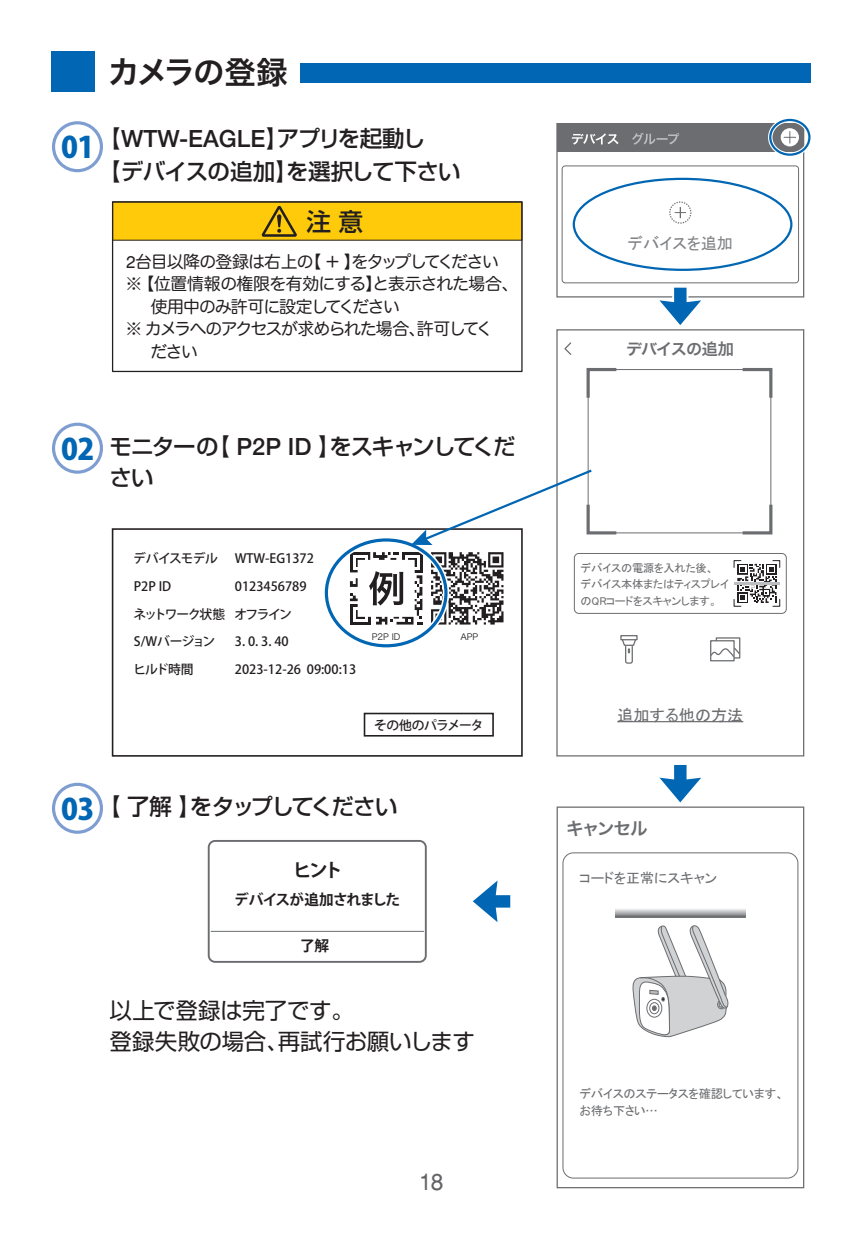
<style>
.page{position:relative;width:862px;height:1244px;background:#fff}
.page>*{position:absolute;margin:0;border:0;box-sizing:border-box;transform-origin:0 0}
.t1{font:31.5px "Hira Kaku Pro N W6";letter-spacing:-.06em;color:#231f20}
.t2{font:800 29.25px "Koz Go Pr 6 N";color:#0166b3}
.t3{font:500 24.75px "Shin Go Pro";color:#231f20}
.t4{font:22.72px "Helvetica";color:#636366}
.t5{font:500 22.5px/31.5px "Shin Go Pro";letter-spacing:-.05em;color:#231f20}
.t6{font:500 22.5px/33.8px "Shin Go Pro";letter-spacing:-.03em;color:#231f20}
.t7{font:22.5px/31.5px "Shin Go Pro";letter-spacing:-.015em;color:#231f20}
.t8{font:700 18.45px "Koz Go Pr 6 N";color:#231f20}
.t9{font:17.55px "Hira Kaku Pro N W6";letter-spacing:-.075em;color:#6c6d70}
.t10{font:16.88px "Hira Maru Pro N W4";letter-spacing:-.06em;color:#231f20}
.t11{font:16.88px "Hira Maru Pro N W4";letter-spacing:-.04em;color:#231f20}
.t12{font:16.88px "Hira Maru Pro N W4";letter-spacing:-.085em;color:#231f20}
.t13{font:16.2px "MS P Gothic";color:#6c6d70}
.t14{font:16.2px "MS P Gothic";color:#808285}
.t15{font:16.2px "Hira Kaku Pro N W6";letter-spacing:-.055em;color:#6c6d70}
.t16{font:700 14.62px "Koz Go Pr 6 N";letter-spacing:-.045em;color:#231f20}
.t17{font:13.95px "MS P Gothic";color:#6c6d70}
.t18{font:500 12.83px/27.7px "Koz Go Pr 6 N";letter-spacing:-.005em;color:#231f20}
.t19{font:500 12.83px/27.7px "Koz Go Pr 6 N";letter-spacing:-.07em;color:#231f20}
.t20{font:500 12.83px "Koz Go Pr 6 N";letter-spacing:-.06em;color:#231f20}
.t21{font:12.38px/17.6px "MS P Gothic";letter-spacing:-.025em;color:#6c6d70}
.t22{font:11.25px/16.2px "MS P Gothic";letter-spacing:-.025em;color:#6c6d70}
.t23{font:8.55px "Hira Kaku Pro W3";color:#231f20}
.s1{font-family:"Helvetica 65";font-size:23.62px}
.s2{font-family:"Helvetica"}
</style>
<div class="page">
<div style="left:208px;top:840px;width:218px;height:123px;border:2px solid #6c6d70;border-radius:6px"></div>
<hr style="left:211px;top:931px;width:213px;height:1px;background:#6c6d70">
<div style="left:112px;top:528px;width:410px;height:229px;border:2px solid #231f20"></div>
<div style="left:363px;top:713px;width:130px;height:23px;border:2px solid #231f20"></div>
<svg style="left:431px;top:552px;width:72px;height:72px"></svg>
<div style="left:323px;top:537px;width:126px;height:112px;border:6px solid #fff;border-radius:50%"></div>
<div style="left:324px;top:538px;width:123px;height:109px;border:3px solid #0166b3;border-radius:50%"></div>
<svg style="left:350px;top:552px;width:72px;height:72px"></svg>
<svg style="left:52px;top:121px;width:51px;height:51px"></svg>
<svg style="left:52px;top:423px;width:51px;height:51px"></svg>
<svg style="left:52px;top:783px;width:51px;height:51px"></svg>
<div style="left:556px;top:123px;width:247px;height:174px;border:1px solid #6c6d70"></div>
<div style="left:556px;top:124px;width:247px;height:28px;background:#6c6d70"></div>
<svg style="left:632px;top:133px;width:46px;height:12px"></svg>
<div style="left:561px;top:166px;width:237px;height:117px;border:1px solid #6c6d70;border-radius:3px"></div>
<div style="left:668px;top:201px;width:23px;height:23px;border:1px dashed #6c6d70;border-radius:50%"></div>
<svg style="left:674px;top:207px;width:11px;height:11px"></svg>
<svg style="left:571px;top:133px;width:47px;height:12px"></svg>
<svg style="left:780px;top:128px;width:18px;height:18px"></svg>
<svg style="left:783px;top:131px;width:12px;height:12px"></svg>
<div style="left:767px;top:118px;width:44px;height:39px;border:4px solid #fff;border-radius:50%"></div>
<div style="left:768px;top:119px;width:42px;height:37px;border:2px solid #0166b3;border-radius:50%"></div>
<div style="left:571px;top:177px;width:222px;height:95px;border:4px solid #fff;border-radius:50%"></div>
<div style="left:556px;top:329px;width:247px;height:427px;border:1px solid #6c6d70"></div>
<svg style="left:564px;top:342px;width:8px;height:13px"></svg>
<div style="left:587px;top:369px;width:183px;height:164px;border:1px solid #6c6d70"></div>
<svg style="left:586px;top:368px;width:33px;height:33px"></svg>
<svg style="left:739px;top:368px;width:34px;height:33px"></svg>
<svg style="left:739px;top:501px;width:34px;height:34px"></svg>
<hr style="left:617px;top:721px;width:126px;height:1px;background:#6c6d70">
<div style="left:709px;top:640px;width:25px;height:21px;border:1px solid #6c6d70"></div>
<svg style="left:709px;top:637px;width:31px;height:22px"></svg>
<div style="left:620px;top:635px;width:17px;height:5px;border:1px solid #6c6d70"></div>
<svg style="left:620px;top:638px;width:16px;height:26px"></svg>
<div style="left:573px;top:553px;width:213px;height:61px;border:1px solid #6c6d70;border-radius:4px"></div>
<svg style="left:733px;top:560px;width:47px;height:47px"></svg>
<hr style="left:733px;top:582px;width:46px;height:2px;background:#bcbdc0">
<div style="left:556px;top:806px;width:247px;height:382px;border:1px solid #6c6d70"></div>
<div style="left:562px;top:852px;width:235px;height:326px;border:1px solid #6c6d70;border-radius:11px"></div>
<svg style="left:632px;top:925px;width:96px;height:113px"></svg>
<svg style="left:615px;top:909px;width:130px;height:6px"></svg>
<hr style="left:614px;top:915px;width:131px;height:3px;background:#6c6d70">
<svg style="left:650px;top:287px;width:60px;height:44px"></svg>
<svg style="left:650px;top:765px;width:60px;height:43px"></svg>
<svg style="left:472px;top:880px;width:39px;height:42px"></svg>
<svg style="left:411px;top:468px;width:208px;height:77px"></svg>
<div style="left:300px;top:63px;width:510px;height:19px;background:#0166b3"></div>
<div style="left:52px;top:51px;width:43px;height:40px;background:#0166b3"></div>
<div style="left:112px;top:201px;width:410px;height:40px;background:#feca0a"></div>
<div style="left:112px;top:201px;width:410px;height:171px;border:1px solid #231f20"></div>
<svg style="left:261px;top:206px;width:36px;height:31px"></svg>
<h2 class="t2" style="left:61px;top:131px;width:35px">01</h2>
<h1 class="t1" style="left:108px;top:43px;width:181px">カメラの登録</h1>
<h3 class="t6" style="left:98px;top:118px;width:364px">【<span class="s1">WTW-EAGLE</span>】アプリを起動し<br>【デバイスの追加】を選択して下さい</h3>
<h3 class="t3" style="left:306px;top:201px;width:58px">注意</h3>
<h3 class="t10" style="left:126px;top:247px;width:374px"><span class="s2">2</span>台目以降の登録は右上の【＋】をタップしてください</h3>
<h3 class="t11" style="left:125px;top:269px;width:394px">※【位置情報の権限を有効にする】と表示された場合、</h3>
<h3 class="t10" style="left:151px;top:292px;width:251px">使用中のみ許可に設定してください</h3>
<h3 class="t12" style="left:125px;top:314px;width:369px">※ カメラへのアクセスが求められた場合、許可してく</h3>
<h3 class="t10" style="left:150px;top:337px;width:49px">ださい</h3>
<h2 class="t2" style="left:61px;top:432px;width:35px">02</h2>
<h3 class="t5" style="left:109px;top:428px;width:407px">モニターの【 <span class="s1">P2P ID</span> 】をスキャンしてください</h3>
<p class="t19" style="left:133px;top:545px;width:93px">デバイスモデル<br>P2P ID<br>ネットワーク状態<br>S/Wバージョンヒルド時間</p>
<p class="t18" style="left:234px;top:545px;width:81px">WTW-EG1372<br>0123456789オフライン</p>
<p class="t18" style="left:235px;top:628px;width:123px">3. 0. 3. 40<br>2023-12-26 09:00:13</p>
<p class="t23" style="left:371px;top:629px;width:30px">P2P ID</p>
<p class="t23" style="left:460px;top:629px;width:19px">APP</p>
<p class="t20" style="left:374px;top:718px;width:111px">その他のパラメータ</p>
<h2 class="t2" style="left:61px;top:792px;width:35px">03</h2>
<h3 class="t5" style="left:98px;top:788px;width:301px">【了解】をタップしてください</h3>
<h3 class="t8" style="left:293px;top:860px;width:51px">ヒント</h3>
<p class="t16" style="left:234px;top:891px;width:167px">デバイスが追加されました</p>
<p class="t16" style="left:300px;top:937px;width:31px">了解</p>
<h3 class="t7" style="left:109px;top:992px;width:367px">以上で登録は完了です。<br>登録失敗の場合、再試行お願いします</h3>
<h3 class="t4" style="left:419px;top:1168px;width:26px">18</h3>
<p class="t14" style="left:627px;top:235px;width:107px">デバイスを追加</p>
<p class="t15" style="left:626px;top:334px;width:109px">デバイスの追加</p>
<p class="t22" style="left:580px;top:560px;width:150px">デバイスの電源を入れた後、<br>デバイス本体またはティスプレイのQRコードをスキャンします。</p>
<p class="t13" style="left:617px;top:707px;width:127px">追加する他の方法</p>
<h3 class="t9" style="left:566px;top:812px;width:83px">キャンセル</h3>
<p class="t17" style="left:579px;top:871px;width:139px">コードを正常にスキャン</p>
<p class="t21" style="left:579px;top:1084px;width:206px">デバイスのステータスを確認しています、お待ち下さい…</p>
</div>
